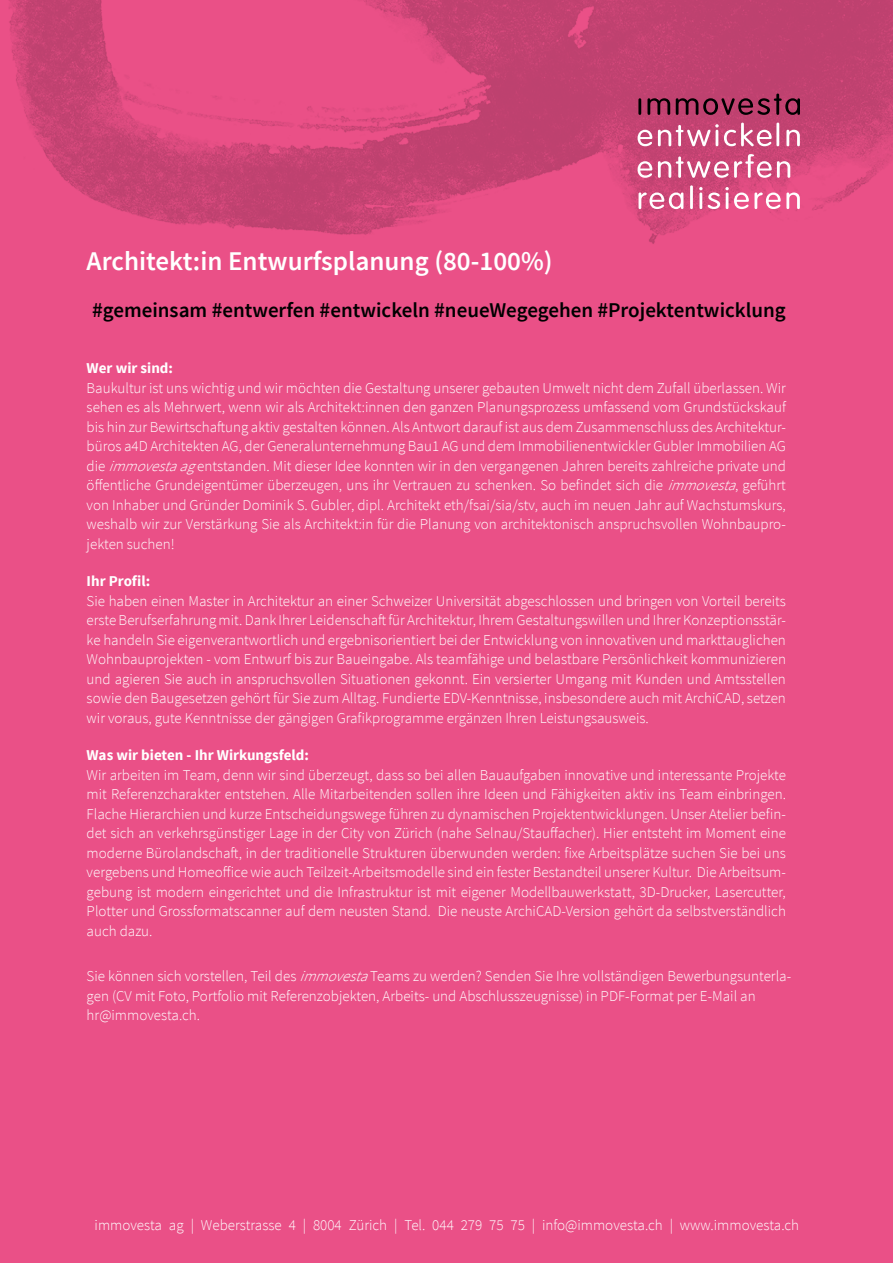
<style>
.page{position:relative;width:893px;height:1263px;background:#fff}
.page>*{position:absolute;margin:0;border:0;box-sizing:border-box;transform-origin:0 0}
.t1{font:600 27px "Source Sans Pro";color:#fff}
.t2{font:600 21px "Source Sans Pro";color:#000}
.t3{font:300 15px/19.5px "Source Sans Pro";color:#fff;text-align:justify}
.t4{font:700 15px "Source Sans Pro";color:#fff}
.s1{font-style:italic}
</style>
<div class="page">
<div style="left:1px;top:0;width:892px;height:1263px;background:#ea5087"></div>
<img style="left:0;top:0;width:893px;height:268px">
<svg style="left:638px;top:94px;width:162px;height:21px;background:#8a2f50"></svg>
<svg style="left:638px;top:123px;width:162px;height:86px;background:#d76b92"></svg>
<h1 class="t1" style="left:87px;top:244px;width:467px">Architekt:in Entwurfsplanung (80-100%)</h1>
<h2 class="t2" style="left:92px;top:297px;width:695px">#gemeinsam #entwerfen #entwickeln #neueWegegehen #Projektentwicklung</h2>
<p class="t4" style="left:87px;top:358px;width:88px">Wer wir sind:</p>
<p class="t3" style="left:87px;top:378px;width:701px">Baukultur ist uns wichtig und wir möchten die Gestaltung unserer gebauten Umwelt nicht dem Zufall überlassen. Wir sehen es als Mehrwert, wenn wir als Architekt:innen den ganzen Planungsprozess umfassend vom Grundstückskauf bis hin zur Bewirtschaftung aktiv gestalten können. Als Antwort darauf ist aus dem Zusammenschluss des Architektur&shy;büros a4D Architekten AG, der Generalunternehmung Bau1 AG und dem Immobilienentwickler Gubler Immobilien AG die <span class="s1">immovestaag</span>entstanden. Mit dieser Idee konnten wir in den vergangenen Jahren bereits zahlreiche private und öffentliche Grundeigentümer überzeugen, uns ihr Vertrauen zu schenken. So befindet sich die <span class="s1">immovesta</span>, geführt von Inhaber und Gründer Dominik S. Gubler, dipl. Architekt eth/fsai/sia/stv, auch im neuen Jahr auf Wachstumskurs, weshalb wir zur Verstärkung Sie als Architekt:in für die Planung von architektonisch anspruchsvollen Wohnbaupro&shy;jekten suchen!</p>
<p class="t4" style="left:87px;top:571px;width:65px">Ihr Profil:</p>
<p class="t3" style="left:87px;top:591px;width:701px">Sie haben einen Master in Architektur an einer Schweizer Universität abgeschlossen und bringen von Vorteil bereits erste Berufserfahrung mit. Dank Ihrer Leidenschaft für Architektur, Ihrem Gestaltungswillen und Ihrer Konzeptionsstär&shy;ke handeln Sie eigenverantwortlich und ergebnisorientiert bei der Entwicklung von innovativen und markttauglichen Wohnbauprojekten - vom Entwurf bis zur Baueingabe. Als teamfähige und belastbare Persönlichkeit kommunizieren und agieren Sie auch in anspruchsvollen Situationen gekonnt. Ein versierter Umgang mit Kunden und Amtsstellen sowie den Baugesetzen gehört für Sie zum Alltag. Fundierte EDV-Kenntnisse, insbesondere auch mit ArchiCAD, setzen wir voraus, gute Kenntnisse der gängigen Grafikprogramme ergänzen Ihren Leistungsausweis.</p>
<p class="t4" style="left:87px;top:745px;width:224px">Was wir bieten - Ihr Wirkungsfeld:</p>
<p class="t3" style="left:87px;top:765px;width:701px">Wir arbeiten im Team, denn wir sind überzeugt, dass so bei allen Bauaufgaben innovative und interessante Projekte mit Referenzcharakter entstehen. Alle Mitarbeitenden sollen ihre Ideen und Fähigkeiten aktiv ins Team einbringen.<br>Flache Hierarchien und kurze Entscheidungswege führen zu dynamischen Projektentwicklungen. Unser Atelier befin&shy;det sich an verkehrsgünstiger Lage in der City von Zürich (nahe Selnau/Stauffacher). Hier entsteht im Moment eine moderne Bürolandschaft, in der traditionelle Strukturen überwunden werden: fixe Arbeitsplätze suchen Sie bei uns vergebens und Homeoffice wie auch Teilzeit-Arbeitsmodelle sind ein fester Bestandteil unserer Kultur. Die Arbeitsum&shy;gebung ist modern eingerichtet und die Infrastruktur ist mit eigener Modellbauwerkstatt, 3D-Drucker, Lasercutter, Plotter und Grossformatscanner auf dem neusten Stand. Die neuste ArchiCAD-Version gehört da selbstverständlich auch dazu.</p>
<p class="t3" style="left:87px;top:966px;width:706px;text-align:left">Sie können sich vorstellen, Teil des <span class="s1">immovesta</span>Teams zu werden? Senden Sie Ihre vollständigen Bewerbungsunterla&shy;gen (CV mit Foto, Portfolio mit Referenzobjekten, Arbeits- und Abschlusszeugnisse) in PDF-Format per E-Mail an hr@immovesta.ch.</p>
<p class="t3" style="left:95px;top:1215px;width:706px">immovesta ag | Weberstrasse 4 | 8004 Zürich | Tel. 044 279 75 75 | info@immovesta.ch | www.immovesta.ch</p>
</div>
